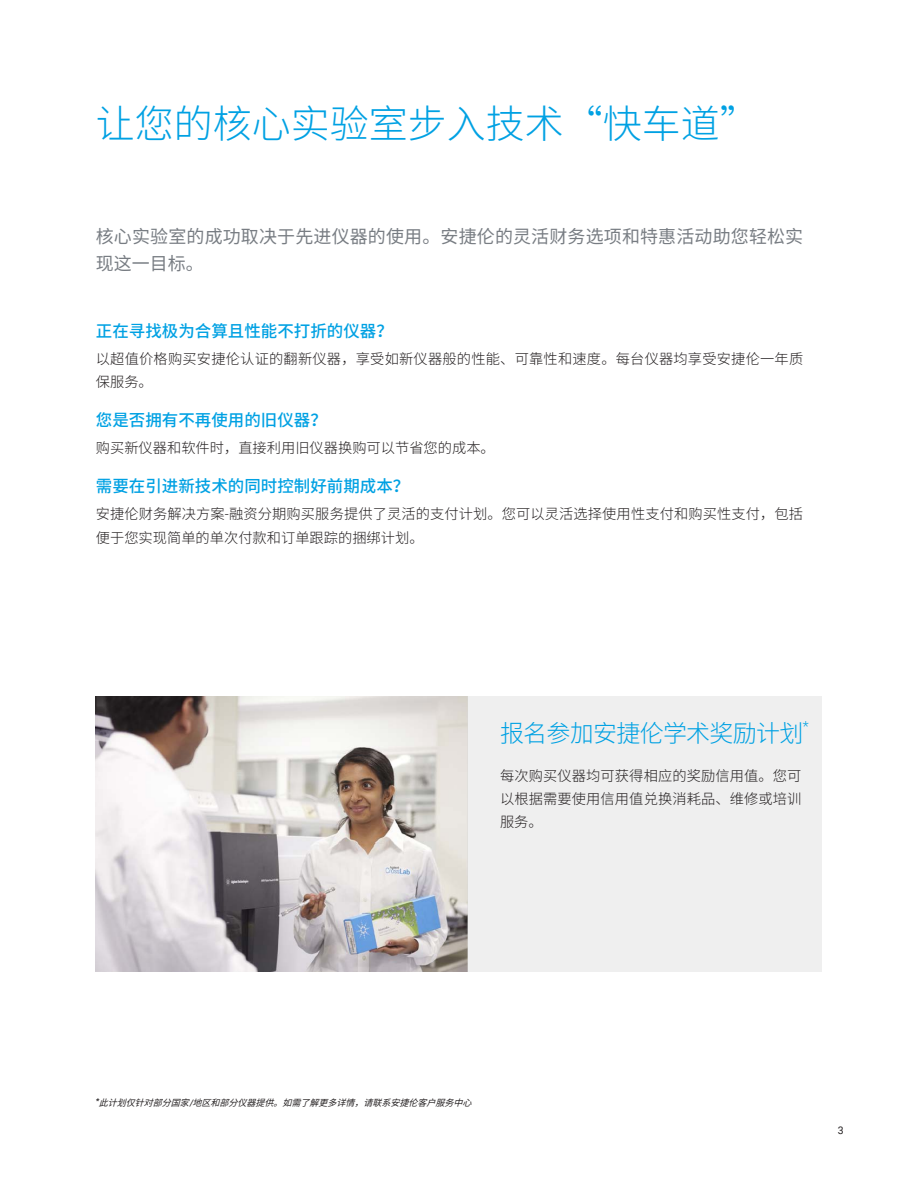
<style>
.page{position:relative;width:918px;height:1188px;background:#fff}
.page>*{position:absolute;margin:0;border:0;box-sizing:border-box;transform-origin:0 0}
.t1{font:300 39px "Noto Sans CJ Ksc";color:#00a1e3}
.t2{font:300 24px "Noto Sans CJ Ksc";letter-spacing:-.03em;color:#00a1e3}
.t3{font:18px/27px "Noto Sans CJ Ksc";letter-spacing:.01em;color:#787d83}
.t4{font:500 16.5px "Noto Sans CJ Ksc";color:#00a1e3}
.t5{font:300 14.25px/23.2px "Noto Sans CJ Ksc";letter-spacing:.005em;color:#231f20}
.t6{font:300 13.95px "Roboto";color:#00a1e3}
.t7{font:10.5px "Roboto";color:#231f20}
.t8{font:italic 9px "Noto Sans CJ Ksc";color:#231f20}
.s1{font-family:"Roboto"}
</style>
<div class="page">
<img style="left:96px;top:696px;width:372px;height:276px">
<div style="left:468px;top:696px;width:354px;height:276px;background:#efefef"></div>
<h1 class="t1" style="left:96px;top:101px;width:664px">让您的核心实验室步入技术“快车道”</h1>
<p class="t3" style="left:96px;top:223px;width:709px">核心实验室的成功取决于先进仪器的使用。安捷伦的灵活财务选项和特惠活动助您轻松实现这一目标。</p>
<p class="t4" style="left:96px;top:322px;width:298px">正在寻找极为合算且性能不打折的仪器？</p>
<p class="t5" style="left:96px;top:348px;width:709px">以超值价格购买安捷伦认证的翻新仪器，享受如新仪器般的性能、可靠性和速度。每台仪器均享受安捷伦一年质保服务。</p>
<p class="t4" style="left:96px;top:411px;width:232px">您是否拥有不再使用的旧仪器？</p>
<p class="t5" style="left:96px;top:437px;width:400px">购买新仪器和软件时，直接利用旧仪器换购可以节省您的成本。</p>
<p class="t4" style="left:96px;top:477px;width:315px">需要在引进新技术的同时控制好前期成本？</p>
<p class="t5" style="left:96px;top:503px;width:709px">安捷伦财务解决方案<span class="s1">-</span>融资分期购买服务提供了灵活的支付计划。您可以灵活选择使用性支付和购买性支付，包括便于您实现简单的单次付款和订单跟踪的捆绑计划。</p>
<h2 class="t2" style="left:500px;top:720px;width:305px">报名参加安捷伦学术奖励计划</h2>
<p class="t6" style="left:803px;top:716px;width:7px">*</p>
<p class="t5" style="left:500px;top:764px;width:303px;text-align:justify">每次购买仪器均可获得相应的奖励信用值。您可以根据需要使用信用值兑换消耗品、维修或培训服务。</p>
<p class="t8" style="left:96px;top:1098px;width:384px"><sup>*</sup> 此计划仅针对部分国家<span class="s1">/</span>地区和部分仪器提供。如需了解更多详情，请联系安捷伦客户服务中心</p>
<p class="t7" style="left:838px;top:1123px;width:7px">3</p>
</div>
